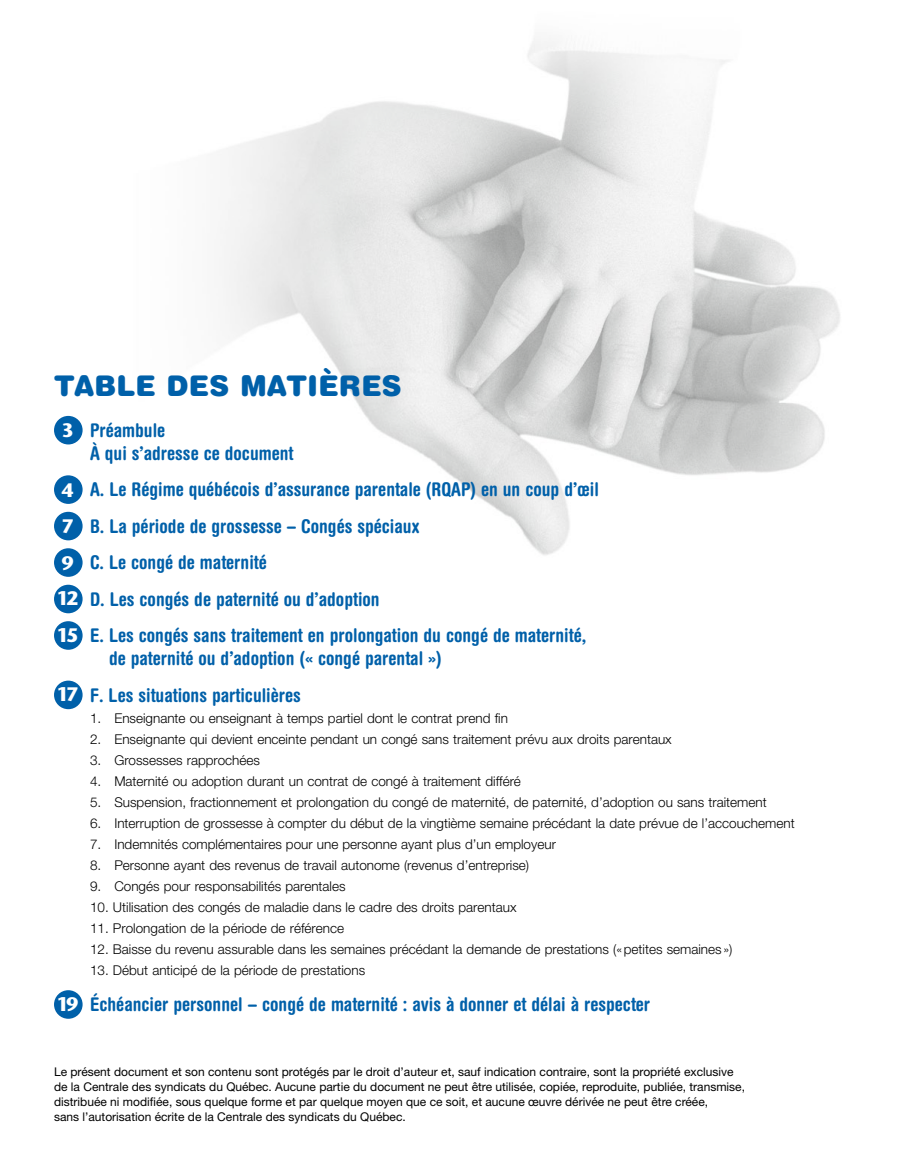
<style>
.page{position:relative;width:905px;height:1175px;background:#fff}
.page>*{position:absolute;margin:0;border:0;box-sizing:border-box;transform-origin:0 0}
._0-TDM_titre{font:900 28.5px "Helvetica Rounded LT Std";color:#0060a9}
._0-TDM_folio{font:700 19.5px "Stone Sans Std";letter-spacing:-.1em;color:#fff;scale:.95 1}
._0-TDM_Niv1{font:700 condensed 18.9px/23px "Helvetica Rounded LT Std";color:#0060a9}
._0-TDM_Niv2{font:300 13.5px "Helvetica Neue LT Std";color:#000}
.mentions_legales{font:12px/15px "Helvetica Neue LT Std";color:#000}
</style>
<div class="page">
<img style="left:224px;top:38px;width:616px;height:517px">
<div style="left:54px;top:416px;width:29px;height:28px;background:#0060a9;border-radius:50%"></div>
<div style="left:54px;top:475px;width:29px;height:29px;background:#0060a9;border-radius:50%"></div>
<div style="left:54px;top:512px;width:29px;height:28px;background:#0060a9;border-radius:50%"></div>
<div style="left:54px;top:548px;width:29px;height:29px;background:#0060a9;border-radius:50%"></div>
<div style="left:54px;top:584px;width:29px;height:29px;background:#0060a9;border-radius:50%"></div>
<div style="left:54px;top:621px;width:29px;height:28px;background:#0060a9;border-radius:50%"></div>
<div style="left:54px;top:680px;width:29px;height:29px;background:#0060a9;border-radius:50%"></div>
<div style="left:54px;top:990px;width:29px;height:28px;background:#0060a9;border-radius:50%"></div>
<p class="_0-TDM_titre" style="left:54px;top:367px;width:350px">TABLE DES MATIÈRES</p>
<p class="_0-TDM_folio" style="left:62px;top:419px;width:14px">3</p>
<p class="_0-TDM_Niv1" style="left:90px;top:418px;width:205px">Préambule<br>À qui s’adresse ce document</p>
<p class="_0-TDM_folio" style="left:62px;top:478px;width:14px">4</p>
<p class="_0-TDM_Niv1" style="left:90px;top:478px;width:510px">A. Le Régime québécois d’assurance parentale (RQAP) en un coup d’œil</p>
<p class="_0-TDM_folio" style="left:62px;top:515px;width:14px">7</p>
<p class="_0-TDM_Niv1" style="left:90px;top:514px;width:331px">B. La période de grossesse – Congés spéciaux</p>
<p class="_0-TDM_folio" style="left:62px;top:551px;width:14px">9</p>
<p class="_0-TDM_Niv1" style="left:90px;top:551px;width:178px">C. Le congé de maternité</p>
<p class="_0-TDM_folio" style="left:57px;top:586px;width:24px">12</p>
<p class="_0-TDM_Niv1" style="left:90px;top:587px;width:291px">D. Les congés de paternité ou d’adoption</p>
<p class="_0-TDM_folio" style="left:57px;top:623px;width:24px">15</p>
<p class="_0-TDM_Niv1" style="left:109px;top:623px;width:478px;text-indent:-19px">E. Les congés sans traitement en prolongation du congé de maternité, de paternité ou d’adoption (« congé parental »)</p>
<p class="_0-TDM_folio" style="left:57px;top:682px;width:24px">17</p>
<p class="_0-TDM_Niv1" style="left:90px;top:683px;width:212px">F. Les situations particulières</p>
<p class="_0-TDM_Niv2" style="left:90px;top:709px;width:419px">1. Enseignante ou enseignant à temps partiel dont le contrat prend fin</p>
<p class="_0-TDM_Niv2" style="left:90px;top:730px;width:583px">2. Enseignante qui devient enceinte pendant un congé sans traitement prévu aux droits parentaux</p>
<p class="_0-TDM_Niv2" style="left:90px;top:751px;width:171px">3. Grossesses rapprochées</p>
<p class="_0-TDM_Niv2" style="left:90px;top:772px;width:432px">4. Maternité ou adoption durant un contrat de congé à traitement différé</p>
<p class="_0-TDM_Niv2" style="left:90px;top:793px;width:678px">5. Suspension, fractionnement et prolongation du congé de maternité, de paternité, d’adoption ou sans traitement</p>
<p class="_0-TDM_Niv2" style="left:90px;top:814px;width:706px">6. Interruption de grossesse à compter du début de la vingtième semaine précédant la date prévue de l’accouchement</p>
<p class="_0-TDM_Niv2" style="left:90px;top:835px;width:467px">7. Indemnités complémentaires pour une personne ayant plus d’un employeur</p>
<p class="_0-TDM_Niv2" style="left:90px;top:856px;width:440px">8. Personne ayant des revenus de travail autonome (revenus d’entreprise)</p>
<p class="_0-TDM_Niv2" style="left:90px;top:877px;width:257px">9. Congés pour responsabilités parentales</p>
<p class="_0-TDM_Niv2" style="left:90px;top:898px;width:428px">10. Utilisation des congés de maladie dans le cadre des droits parentaux</p>
<p class="_0-TDM_Niv2" style="left:90px;top:919px;width:255px">11. Prolongation de la période de référence</p>
<p class="_0-TDM_Niv2" style="left:90px;top:940px;width:643px">12. Baisse du revenu assurable dans les semaines précédant la demande de prestations («petites semaines »)</p>
<p class="_0-TDM_Niv2" style="left:90px;top:961px;width:276px">13. Début anticipé de la période de prestations</p>
<p class="_0-TDM_folio" style="left:57px;top:992px;width:24px">19</p>
<p class="_0-TDM_Niv1" style="left:90px;top:992px;width:561px">Échéancier personnel – congé de maternité : avis à donner et délai à respecter</p>
<p class="mentions_legales" style="left:54px;top:1064px;width:692px">Le présent document et son contenu sont protégés par le droit d’auteur et, sauf indication contraire, sont la propriété exclusive de la Centrale des syndicats du Québec. Aucune partie du document ne peut être utilisée, copiée, reproduite, publiée, transmise, distribuée ni modifiée, sous quelque forme et par quelque moyen que ce soit, et aucune œuvre dérivée ne peut être créée,<br>sans l’autorisation écrite de la Centrale des syndicats du Québec.</p>
</div>
